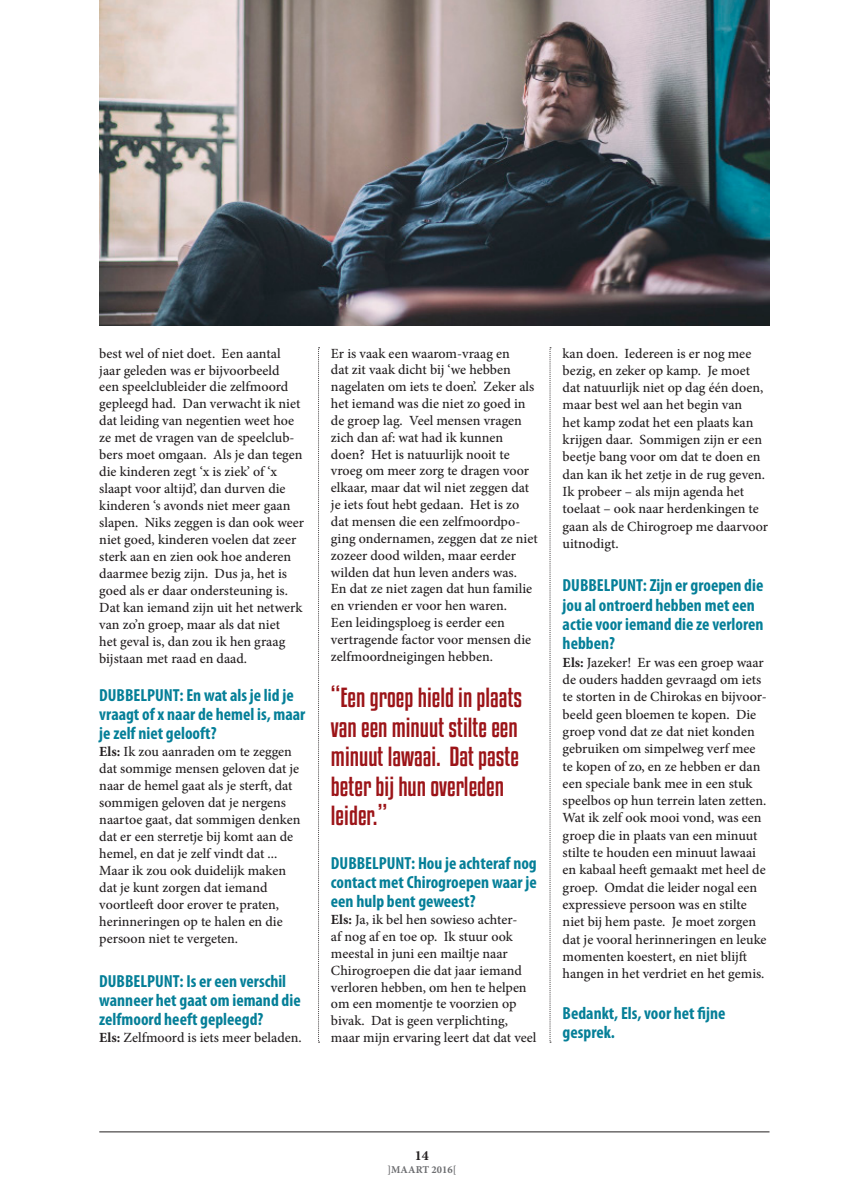
<style>
.page{position:relative;width:844px;height:1191px;background:#fff}
.page>*{position:absolute;margin:0;border:0;box-sizing:border-box;transform-origin:0 0}
.Titel_2B{font:24.5px/29.4px "Kenyan Coffee Rg";color:#9c1418}
.Vraag_interview{font:700 condensed 17.5px/19.1px "Myriad Pro";color:#057f98}
.Body_doorlopende{font:500 14px/17px "Minion Pro";color:#231f20}
.t1{font:700 14px "Minion Pro";color:#231f20}
.t2{font:700 10.5px "Minion Pro";letter-spacing:.01em;color:#6c6d70}
.s1{font-weight:700}
</style>
<div class="page">
<img style="left:99px;top:0;width:670px;height:325px">
<svg style="left:318px;top:347px;width:1px;height:695px"></svg>
<svg style="left:549px;top:347px;width:2px;height:695px"></svg>
<hr style="left:99px;top:1131px;width:670px;height:1px;background:#231f20">
<p class="Body_doorlopende" style="left:99px;top:344px;width:206px">best wel of niet doet. Een aantal jaar geleden was er bijvoorbeeld<br>een speelclubleider die zelfmoord gepleegd had. Dan verwacht ik niet dat leiding van negentien weet hoe ze met de vragen van de speelclub&shy;bers moet omgaan. Als je dan tegen die kinderen zegt ‘x is ziek’ of ‘x slaapt voor altijd’, dan durven die kinderen ‘s avonds niet meer gaan slapen. Niks zeggen is dan ook weer niet goed, kinderen voelen dat zeer sterk aan en zien ook hoe anderen daarmee bezig zijn. Dus ja, het is goed als er daar ondersteuning is.<br>Dat kan iemand zijn uit het netwerk van zo’n groep, maar als dat niet<br>het geval is, dan zou ik hen graag bijstaan met raad en daad.</p>
<p class="Vraag_interview" style="left:99px;top:686px;width:207px">DUBBELPUNT: En wat als je lid je vraagt of x naar de hemel is, maar je zelf niet gelooft?</p>
<p class="Body_doorlopende" style="left:99px;top:743px;width:202px"><span class="s1">Els:</span> Ik zou aanraden om te zeggen dat sommige mensen geloven dat je naar de hemel gaat als je sterft, dat sommigen geloven dat je nergens naartoe gaat, dat sommigen denken dat er een sterretje bij komt aan de hemel, en dat je zelf vindt dat ...<br>Maar ik zou ook duidelijk maken dat je kunt zorgen dat iemand voortleeft door erover te praten, herinneringen op te halen en die persoon niet te vergeten.</p>
<p class="Vraag_interview" style="left:99px;top:972px;width:203px">DUBBELPUNT: Is er een verschil wanneer het gaat om iemand die zelfmoord heeft gepleegd?</p>
<p class="Body_doorlopende" style="left:99px;top:1029px;width:204px"><span class="s1">Els:</span> Zelfmoord is iets meer beladen.</p>
<p class="Body_doorlopende" style="left:331px;top:345px;width:208px">Er is vaak een waarom-vraag en<br>dat zit vaak dicht bij ‘we hebben nagelaten om iets te doen’. Zeker als het iemand was die niet zo goed in de groep lag. Veel mensen vragen zich dan af: wat had ik kunnen doen? Het is natuurlijk nooit te vroeg om meer zorg te dragen voor elkaar, maar dat wil niet zeggen dat je iets fout hebt gedaan. Het is zo dat mensen die een zelfmoordpo&shy;ging ondernamen, zeggen dat ze niet zozeer dood wilden, maar eerder wilden dat hun leven anders was.<br>En dat ze niet zagen dat hun familie en vrienden er voor hen waren.<br>Een leidingsploeg is eerder een vertragende factor voor mensen die zelfmoordneigingen hebben.</p>
<p class="Titel_2B" style="left:331px;top:682px;width:193px">“Een groep hield in plaats van een minuut stilte een minuut lawaai. Dat paste beter bij hun overleden leider.”</p>
<p class="Vraag_interview" style="left:331px;top:854px;width:207px;text-align:justify">DUBBELPUNT: Hou je achteraf nog contact met Chirogroepen waar je een hulp bent geweest?</p>
<p class="Body_doorlopende" style="left:331px;top:911px;width:207px"><span class="s1">Els:</span> Ja, ik bel hen sowieso achter-<br>af nog af en toe op. Ik stuur ook meestal in juni een mailtje naar<br>Chirogroepen die dat jaar iemand verloren hebben, om hen te helpen om een momentje te voorzien op bivak. Dat is geen verplichting, maar mijn ervaring leert dat dat veel</p>
<p class="Body_doorlopende" style="left:562px;top:344px;width:207px">kan doen. Iedereen is er nog mee bezig, en zeker op kamp. Je moet dat natuurlijk niet op dag één doen, maar best wel aan het begin van<br>het kamp zodat het een plaats kan krijgen daar. Sommigen zijn er een beetje bang voor om dat te doen en dan kan ik het zetje in de rug geven.<br>Ik probeer – als mijn agenda het toelaat – ook naar herdenkingen te gaan als de Chirogroep me daarvoor uitnodigt.</p>
<p class="Vraag_interview" style="left:562px;top:576px;width:202px">DUBBELPUNT: Zijn er groepen die jou al ontroerd hebben met een actie voor iemand die ze verloren hebben?</p>
<p class="Body_doorlopende" style="left:562px;top:653px;width:205px"><span class="s1">Els:</span> Jazeker! Er was een groep waar de ouders hadden gevraagd om iets te storten in de Chirokas en bijvoor&shy;beeld geen bloemen te kopen. Die groep vond dat ze dat niet konden gebruiken om simpelweg verf mee te kopen of zo, en ze hebben er dan een speciale bank mee in een stuk speelbos op hun terrein laten zetten.<br>Wat ik zelf ook mooi vond, was een groep die in plaats van een minuut stilte te houden een minuut lawaai en kabaal heeft gemaakt met heel de groep. Omdat die leider nogal een expressieve persoon was en stilte niet bij hem paste. Je moet zorgen dat je vooral herinneringen en leuke momenten koestert, en niet blijft hangen in het verdriet en het gemis.</p>
<p class="Vraag_interview" style="left:562px;top:1003px;width:164px">Bedankt, Els, voor het fijne gesprek.</p>
<p class="t1" style="left:415px;top:1145px;width:15px">14</p>
<p class="t2" style="left:387px;top:1161px;width:71px">]MAART 2016[</p>
</div>
